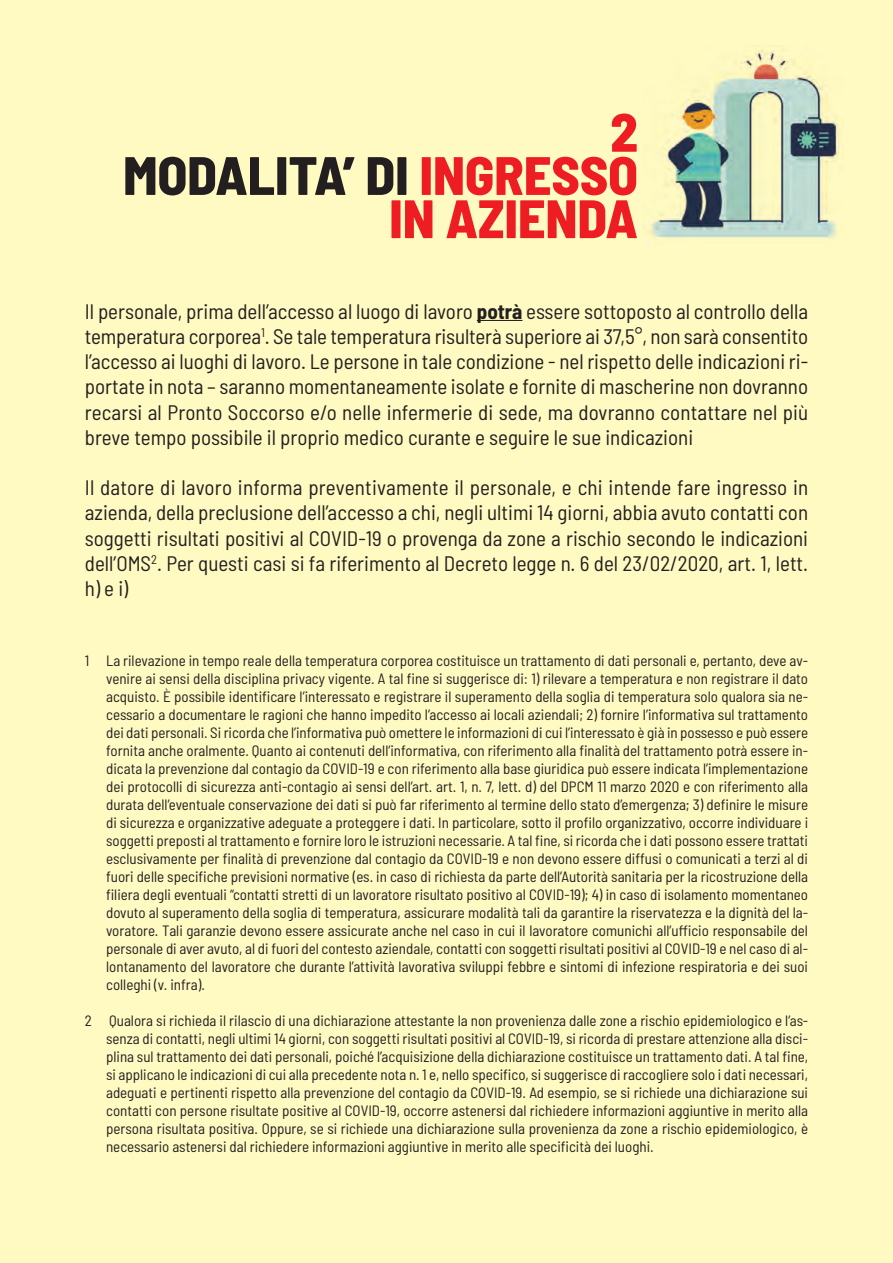
<style>
.page{position:relative;width:893px;height:1263px;background:#fff}
.page>*{position:absolute;margin:0;border:0;box-sizing:border-box;transform-origin:0 0}
.t1{font:800 semi-condensed 54px/43.2px "Barlow";color:#ee1d23;text-align:right}
.t2{font:semi-condensed 21px/25.2px "Barlow";color:#231f20;text-align:justify}
.t3{font:semi-condensed 15px/18px "Barlow";color:#231f20;text-align:justify}
.s1{color:#231f20}
.s2{font-weight:700}
</style>
<div class="page">
<div style="left:0;top:0;width:892px;height:1263px;background:#fffac1"></div>
<hr style="left:477px;top:320px;width:45px;height:1px;background:#231f20">
<img style="left:646px;top:50px;width:197px;height:196px">
<h1 class="t1" style="left:123px;top:112px;width:516px">2<br><span class="s1">MODALITA’ DI</span> INGRESSO<br>IN AZIENDA</h1>
<p class="t2" style="left:85px;top:301px;width:725px">Il personale, prima dell’accesso al luogo di lavoro <span class="s2">potrà</span> essere sottoposto al controllo della temperatura corporea<sup>1</sup>. Se tale temperatura risulterà superiore ai 37,5°, non sarà consentito l’accesso ai luoghi di lavoro. Le persone in tale condizione - nel rispetto delle indicazioni ri&shy;portate in nota – saranno momentaneamente isolate e fornite di mascherine non dovranno recarsi al Pronto Soccorso e/o nelle infermerie di sede, ma dovranno contattare nel più breve tempo possibile il proprio medico curante e seguire le sue indicazioni</p>
<p class="t2" style="left:85px;top:477px;width:725px">Il datore di lavoro informa preventivamente il personale, e chi intende fare ingresso in azienda, della preclusione dell’accesso a chi, negli ultimi 14 giorni, abbia avuto contatti con soggetti risultati positivi al COVID-19 o provenga da zone a rischio secondo le indicazioni dell’OMS<sup>2</sup>. Per questi casi si fa riferimento al Decreto legge n. 6 del 23/02/2020, art. 1, lett. h) e i)</p>
<p class="t3" style="left:106px;top:653px;width:703px;text-indent:-21px">1 La rilevazione in tempo reale della temperatura corporea costituisce un trattamento di dati personali e, pertanto, deve av&shy;venire ai sensi della disciplina privacy vigente. A tal fine si suggerisce di: 1) rilevare a temperatura e non registrare il dato acquisto. È possibile identificare l’interessato e registrare il superamento della soglia di temperatura solo qualora sia ne&shy;cessario a documentare le ragioni che hanno impedito l’accesso ai locali aziendali; 2) fornire l’informativa sul trattamento dei dati personali. Si ricorda che l’informativa può omettere le informazioni di cui l’interessato è già in possesso e può essere fornita anche oralmente. Quanto ai contenuti dell’informativa, con riferimento alla finalità del trattamento potrà essere in&shy;dicata la prevenzione dal contagio da COVID-19 e con riferimento alla base giuridica può essere indicata l’implementazione dei protocolli di sicurezza anti-contagio ai sensi dell’art. art. 1, n. 7, lett. d) del DPCM 11 marzo 2020 e con riferimento alla durata dell’eventuale conservazione dei dati si può far riferimento al termine dello stato d’emergenza; 3) definire le misure di sicurezza e organizzative adeguate a proteggere i dati. In particolare, sotto il profilo organizzativo, occorre individuare i soggetti preposti al trattamento e fornire loro le istruzioni necessarie. A tal fine, si ricorda che i dati possono essere trattati esclusivamente per finalità di prevenzione dal contagio da COVID-19 e non devono essere diffusi o comunicati a terzi al di fuori delle specifiche previsioni normative (es. in caso di richiesta da parte dell’Autorità sanitaria per la ricostruzione della filiera degli eventuali “contatti stretti di un lavoratore risultato positivo al COVID-19); 4) in caso di isolamento momentaneo dovuto al superamento della soglia di temperatura, assicurare modalità tali da garantire la riservatezza e la dignità del la&shy;voratore. Tali garanzie devono essere assicurate anche nel caso in cui il lavoratore comunichi all’ufficio responsabile del personale di aver avuto, al di fuori del contesto aziendale, contatti con soggetti risultati positivi al COVID-19 e nel caso di al&shy;lontanamento del lavoratore che durante l’attività lavorativa sviluppi febbre e sintomi di infezione respiratoria e dei suoi colleghi (v. infra).</p>
<p class="t3" style="left:106px;top:1013px;width:703px;text-indent:-21px">2 Qualora si richieda il rilascio di una dichiarazione attestante la non provenienza dalle zone a rischio epidemiologico e l’as&shy;senza di contatti, negli ultimi 14 giorni, con soggetti risultati positivi al COVID-19, si ricorda di prestare attenzione alla disci&shy;plina sul trattamento dei dati personali, poiché l’acquisizione della dichiarazione costituisce un trattamento dati. A tal fine, si applicano le indicazioni di cui alla precedente nota n. 1 e, nello specifico, si suggerisce di raccogliere solo i dati necessari, adeguati e pertinenti rispetto alla prevenzione del contagio da COVID-19. Ad esempio, se si richiede una dichiarazione sui contatti con persone risultate positive al COVID-19, occorre astenersi dal richiedere informazioni aggiuntive in merito alla persona risultata positiva. Oppure, se si richiede una dichiarazione sulla provenienza da zone a rischio epidemiologico, è necessario astenersi dal richiedere informazioni aggiuntive in merito alle specificità dei luoghi.</p>
</div>
